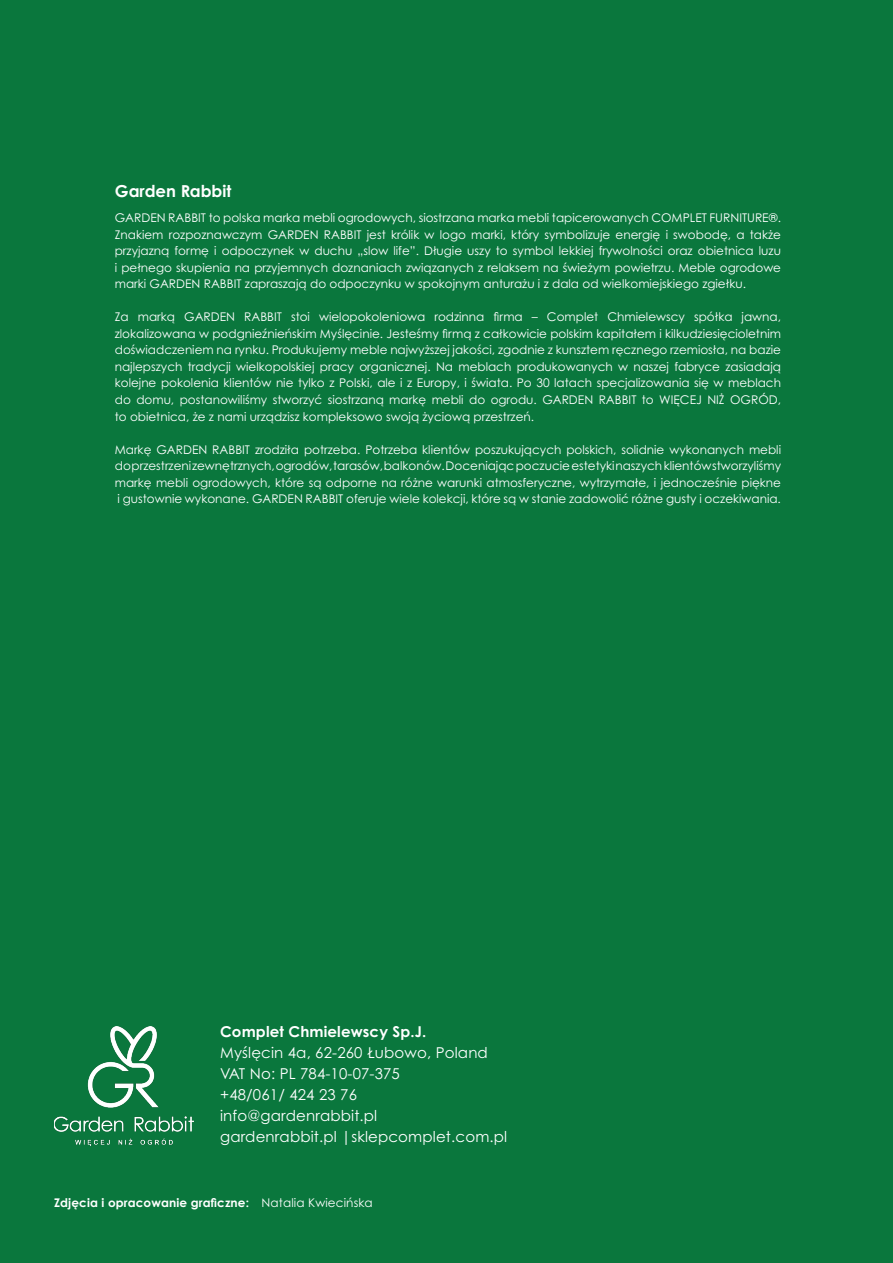
<style>
.page{position:relative;width:893px;height:1263px;background:#0a773d}
.page>*{position:absolute;margin:0;border:0;box-sizing:border-box;transform-origin:0 0}
.t1{font:700 16.5px "Century Gothic Pro";color:#fff}
.t2{font:15px/21px "Century Gothic Pro";letter-spacing:.01em;color:#fff}
.t3{font:700 15px "Century Gothic Pro";letter-spacing:.01em;color:#fff}
.t4{font:12px/16.5px "Century Gothic Pro";color:#fff;text-align:justify}
.t5{font:700 12px "Century Gothic Pro";letter-spacing:.01em;color:#fff}
.s1{font-weight:400}
</style>
<div class="page">
<img style="left:54px;top:1026px;width:139px;height:119px">
<h1 class="t1" style="left:115px;top:181px;width:118px">Garden Rabbit</h1>
<p class="t4" style="left:115px;top:210px;width:668px">GARDEN RABBIT to polska marka mebli ogrodowych, siostrzana marka mebli tapicerowanych COMPLET FURNITURE®.<br>Znakiem rozpoznawczym GARDEN RABBIT jest królik w logo marki, który symbolizuje energię i swobodę, a także przyjazną formę i odpoczynek w duchu „slow life”. Długie uszy to symbol lekkiej frywolności oraz obietnica luzu i pełnego skupienia na przyjemnych doznaniach związanych z relaksem na świeżym powietrzu. Meble ogrodowe marki GARDEN RABBIT zapraszają do odpoczynku w spokojnym anturażu i z dala od wielkomiejskiego zgiełku.</p>
<p class="t4" style="left:115px;top:309px;width:668px">Za marką GARDEN RABBIT stoi wielopokoleniowa rodzinna firma – Complet Chmielewscy spółka jawna, zlokalizowana w podgnieźnieńskim Myślęcinie. Jesteśmy firmą z całkowicie polskim kapitałem i kilkudziesięcioletnim doświadczeniem na rynku. Produkujemy meble najwyższej jakości, zgodnie z kunsztem ręcznego rzemiosła, na bazie najlepszych tradycji wielkopolskiej pracy organicznej. Na meblach produkowanych w naszej fabryce zasiadają kolejne pokolenia klientów nie tylko z Polski, ale i z Europy, i świata. Po 30 latach specjalizowania się w meblach do domu, postanowiliśmy stworzyć siostrzaną markę mebli do ogrodu. GARDEN RABBIT to WIĘCEJ NIŻ OGRÓD, to obietnica, że z nami urządzisz kompleksowo swoją życiową przestrzeń.</p>
<p class="t4" style="left:115px;top:441px;width:668px">Markę GARDEN RABBIT zrodziła potrzeba. Potrzeba klientów poszukujących polskich, solidnie wykonanych mebli do przestrzeni zewnętrznych, ogrodów, tarasów, balkonów. Doceniając poczucie estetyki naszych klientów stworzyliśmy markę mebli ogrodowych, które są odporne na różne warunki atmosferyczne, wytrzymałe, i jednocześnie piękne i gustownie wykonane. GARDEN RABBIT oferuje wiele kolekcji, które są w stanie zadowolić różne gusty i oczekiwania.</p>
<p class="t3" style="left:220px;top:1022px;width:208px">Complet Chmielewscy Sp.J.</p>
<p class="t2" style="left:220px;top:1042px;width:289px">Myślęcin 4a, 62-260 Łubowo, Poland<br>VAT No: PL 784-10-07-375<br>+48/061/ 424 23 76 info@gardenrabbit.pl<br>gardenrabbit.pl |sklepcomplet.com.pl</p>
<p class="t5" style="left:54px;top:1195px;width:320px">Zdjęcia i opracowanie graficzne: <span class="s1">Natalia Kwiecińska</span></p>
</div>
